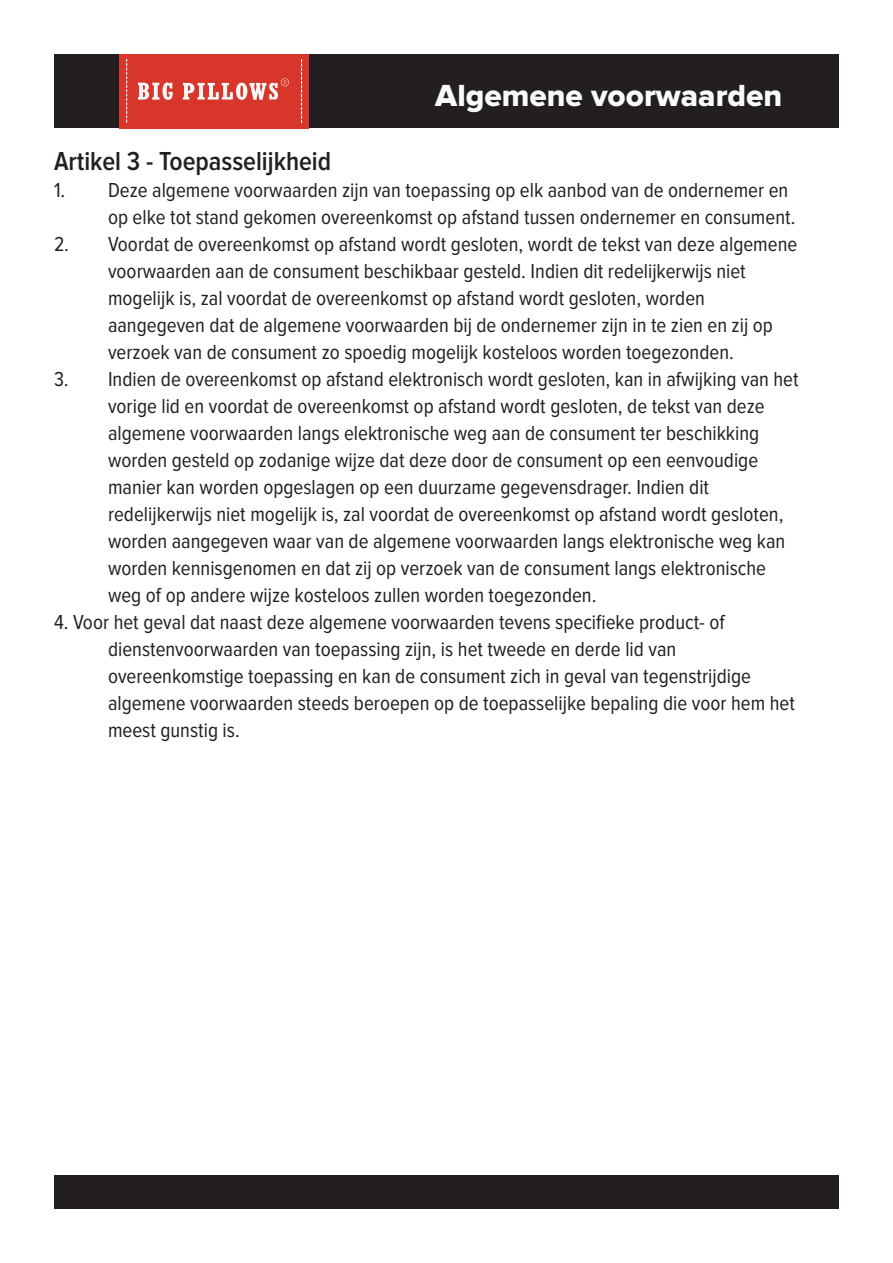
<style>
.page{position:relative;width:893px;height:1263px;background:#fff}
.page>*{position:absolute;margin:0;border:0;box-sizing:border-box;transform-origin:0 0}
.t1{font:31.65px "Proxima Nova Extrabld";color:#f9fafa}
.t2{font:600 27px "Proxima Nova Cond";color:#231f20}
.t3{font:21px "Proxima Nova Cond";color:#231f20}
</style>
<div class="page">
<div style="left:54px;top:54px;width:785px;height:74px;background:#231f20"></div>
<div style="left:119px;top:54px;width:190px;height:74px;background:#d9362b"></div>
<svg style="left:183px;top:78px;width:106px;height:22px"></svg>
<svg style="left:138px;top:82px;width:35px;height:18px"></svg>
<svg style="left:301px;top:59px;width:1px;height:64px"></svg>
<svg style="left:126px;top:58px;width:1px;height:65px"></svg>
<div style="left:54px;top:1175px;width:785px;height:34px;background:#231f20"></div>
<h1 class="t1" style="left:435px;top:81px;width:349px">Algemene voorwaarden</h1>
<p class="t2" style="left:54px;top:149px;width:279px">Artikel 3 - Toepasselijkheid</p>
<p class="t3" style="left:54px;top:181px;width:736px">1. Deze algemene voorwaarden zijn van toepassing op elk aanbod van de ondernemer en</p>
<p class="t3" style="left:108px;top:208px;width:689px">op elke tot stand gekomen overeenkomst op afstand tussen ondernemer en consument.</p>
<p class="t3" style="left:54px;top:235px;width:745px">2. Voordat de overeenkomst op afstand wordt gesloten, wordt de tekst van deze algemene</p>
<p class="t3" style="left:108px;top:262px;width:639px">voorwaarden aan de consument beschikbaar gesteld. Indien dit redelijkerwijs niet</p>
<p class="t3" style="left:108px;top:289px;width:598px">mogelijk is, zal voordat de overeenkomst op afstand wordt gesloten, worden</p>
<p class="t3" style="left:108px;top:316px;width:666px">aangegeven dat de algemene voorwaarden bij de ondernemer zijn in te zien en zij op</p>
<p class="t3" style="left:108px;top:343px;width:627px">verzoek van de consument zo spoedig mogelijk kosteloos worden toegezonden.</p>
<p class="t3" style="left:54px;top:370px;width:746px">3. Indien de overeenkomst op afstand elektronisch wordt gesloten, kan in afwijking van het</p>
<p class="t3" style="left:108px;top:397px;width:658px">vorige lid en voordat de overeenkomst op afstand wordt gesloten, de tekst van deze</p>
<p class="t3" style="left:108px;top:424px;width:653px">algemene voorwaarden langs elektronische weg aan de consument ter beschikking</p>
<p class="t3" style="left:108px;top:451px;width:652px">worden gesteld op zodanige wijze dat deze door de consument op een eenvoudige</p>
<p class="t3" style="left:108px;top:478px;width:603px">manier kan worden opgeslagen op een duurzame gegevensdrager. Indien dit</p>
<p class="t3" style="left:108px;top:505px;width:677px">redelijkerwijs niet mogelijk is, zal voordat de overeenkomst op afstand wordt gesloten,</p>
<p class="t3" style="left:108px;top:532px;width:679px">worden aangegeven waar van de algemene voorwaarden langs elektronische weg kan</p>
<p class="t3" style="left:108px;top:559px;width:660px">worden kennisgenomen en dat zij op verzoek van de consument langs elektronische</p>
<p class="t3" style="left:108px;top:586px;width:490px">weg of op andere wijze kosteloos zullen worden toegezonden.</p>
<p class="t3" style="left:54px;top:613px;width:672px">4. Voor het geval dat naast deze algemene voorwaarden tevens specifieke product- of</p>
<p class="t3" style="left:108px;top:640px;width:570px">dienstenvoorwaarden van toepassing zijn, is het tweede en derde lid van</p>
<p class="t3" style="left:108px;top:667px;width:644px">overeenkomstige toepassing en kan de consument zich in geval van tegenstrijdige</p>
<p class="t3" style="left:108px;top:694px;width:688px">algemene voorwaarden steeds beroepen op de toepasselijke bepaling die voor hem het</p>
<p class="t3" style="left:108px;top:721px;width:133px">meest gunstig is.</p>
</div>
